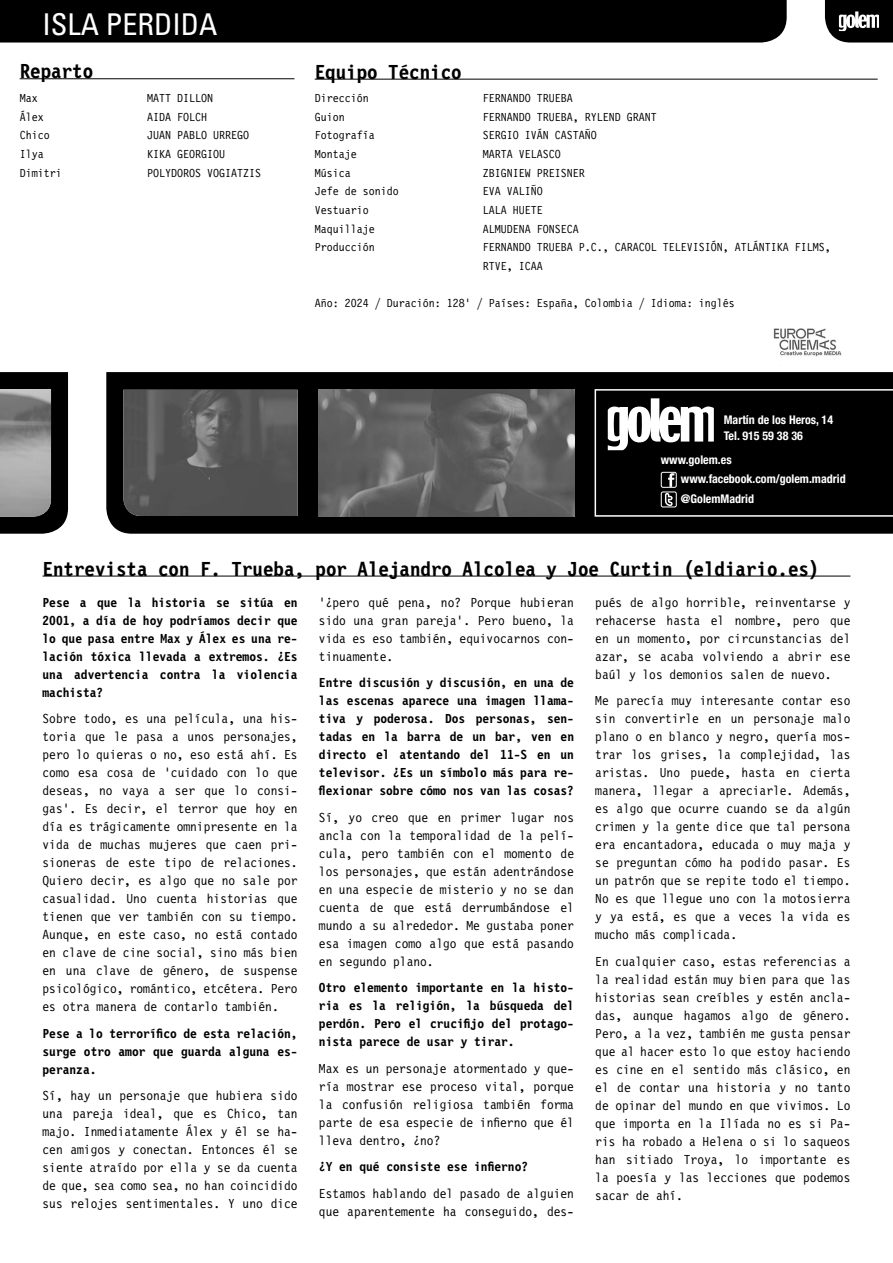
<style>
.page{position:relative;width:893px;height:1263px;background:#fff}
.page>*{position:absolute;margin:0;border:0;box-sizing:border-box;transform-origin:0 0}
.t1{font:condensed 30px "Univers";color:#fff}
.t2{font:700 21px "Letter Gothic 12 Pitch BT";color:#000}
.t3{font:13.5px/18px "Letter Gothic 12 Pitch BT";color:#000;text-align:justify}
.t4{font:700 13.5px/18px "Letter Gothic 12 Pitch BT";color:#000;text-align:justify}
.t5{font:12px/18.6px "Letter Gothic 12 Pitch BT";color:#000}
.t6{font:700 condensed 12px/19.5px "Helvetica Neue";color:#fff}
</style>
<div class="page">
<svg style="left:106px;top:372px;width:787px;height:162px;background:#060606"></svg>
<div style="left:0;top:0;width:787px;height:43px;background:#000"></div>
<hr style="left:315px;top:79px;width:563px;height:1px;background:#000">
<hr style="left:43px;top:576px;width:807px;height:1px;background:#000">
<img style="left:123px;top:390px;width:175px;height:126px">
<img style="left:319px;top:390px;width:255px;height:126px">
<svg style="left:0;top:372px;width:68px;height:162px;background:#090909"></svg>
<img style="left:0;top:389px;width:51px;height:128px">
<svg style="left:825px;top:0;width:68px;height:43px;background:#323232"></svg>
<svg style="left:595px;top:389px;width:298px;height:128px;background:#1c1c1c"></svg>
<img style="left:773px;top:328px;width:69px;height:29px">
<hr style="left:20px;top:78px;width:274px;height:1px;background:#000">
<h1 class="t1" style="left:43px;top:6px;width:177px">ISLA PERDIDA</h1>
<h2 class="t2" style="left:20px;top:60px;width:75px">Reparto</h2>
<p class="t5" style="left:20px;top:89px;width:20px">Max</p>
<p class="t5" style="left:147px;top:89px;width:67px">MATT DILLON</p>
<p class="t5" style="left:20px;top:108px;width:26px">Álex</p>
<p class="t5" style="left:147px;top:108px;width:61px">AIDA FOLCH</p>
<p class="t5" style="left:20px;top:126px;width:32px">Chico</p>
<p class="t5" style="left:147px;top:126px;width:103px">JUAN PABLO URREGO</p>
<p class="t5" style="left:20px;top:145px;width:26px">Ilya</p>
<p class="t5" style="left:147px;top:145px;width:79px">KIKA GEORGIOU</p>
<p class="t5" style="left:20px;top:164px;width:44px">Dimitri</p>
<p class="t5" style="left:147px;top:164px;width:115px">POLYDOROS VOGIATZIS</p>
<h2 class="t2" style="left:315px;top:61px;width:148px">Equipo Técnico</h2>
<p class="t5" style="left:315px;top:89px;width:55px">Dirección</p>
<p class="t5" style="left:483px;top:89px;width:91px">FERNANDO TRUEBA</p>
<p class="t5" style="left:315px;top:108px;width:31px">Guion</p>
<p class="t5" style="left:483px;top:108px;width:175px">FERNANDO TRUEBA, RYLEND GRANT</p>
<p class="t5" style="left:315px;top:126px;width:61px">Fotografía</p>
<p class="t5" style="left:483px;top:126px;width:115px">SERGIO IVÁN CASTAÑO</p>
<p class="t5" style="left:315px;top:145px;width:43px">Montaje</p>
<p class="t5" style="left:483px;top:145px;width:79px">MARTA VELASCO</p>
<p class="t5" style="left:315px;top:164px;width:37px">Música</p>
<p class="t5" style="left:483px;top:164px;width:103px">ZBIGNIEW PREISNER</p>
<p class="t5" style="left:315px;top:182px;width:85px">Jefe de sonido</p>
<p class="t5" style="left:483px;top:182px;width:61px">EVA VALIÑO</p>
<p class="t5" style="left:315px;top:201px;width:55px">Vestuario</p>
<p class="t5" style="left:483px;top:201px;width:61px">LALA HUETE</p>
<p class="t5" style="left:315px;top:220px;width:61px">Maquillaje</p>
<p class="t5" style="left:483px;top:220px;width:97px">ALMUDENA FONSECA</p>
<p class="t5" style="left:315px;top:238px;width:61px">Producción</p>
<p class="t5" style="left:483px;top:238px;width:349px">FERNANDO TRUEBA P.C., CARACOL TELEVISIÓN, ATLÁNTIKA FILMS,<br>RTVE, ICAA</p>
<p class="t5" style="left:315px;top:294px;width:421px">Año: 2024 / Duración: 128’ / Países: España, Colombia / Idioma: inglés</p>
<p class="t6" style="left:724px;top:411px;width:111px;line-height:16.5px">Martín de los Heros, 14<br>Tel. 915 59 38 36</p>
<p class="t6" style="left:681px;top:450px;width:166px;text-indent:-20px">www.golem.es www.facebook.com/golem.madrid @GolemMadrid</p>
<h2 class="t2" style="left:43px;top:557px;width:779px">Entrevista con F. Trueba, por Alejandro Alcolea y Joe Curtin (eldiario.es)</h2>
<p class="t4" style="left:43px;top:594px;width:257px">Pese a que la historia se sitúa en 2001, a día de hoy podríamos decir que lo que pasa entre Max y Álex es una re&shy;lación tóxica llevada a extremos. ¿Es una advertencia contra la violencia machista?</p>
<p class="t3" style="left:43px;top:710px;width:257px">Sobre todo, es una película, una his&shy;toria que le pasa a unos personajes, pero lo quieras o no, eso está ahí. Es como esa cosa de ‘cuidado con lo que deseas, no vaya a ser que lo consi&shy;gas’. Es decir, el terror que hoy en día es trágicamente omnipresente en la vida de muchas mujeres que caen pri&shy;sioneras de este tipo de relaciones.<br>Quiero decir, es algo que no sale por casualidad. Uno cuenta historias que tienen que ver también con su tiempo.<br>Aunque, en este caso, no está contado en clave de cine social, sino más bien en una clave de género, de suspense psicológico, romántico, etcétera. Pero es otra manera de contarlo también.</p>
<p class="t4" style="left:43px;top:1025px;width:257px">Pese a lo terrorífico de esta relación, surge otro amor que guarda alguna es&shy;peranza.</p>
<p class="t3" style="left:43px;top:1087px;width:257px">Sí, hay un personaje que hubiera sido una pareja ideal, que es Chico, tan majo. Inmediatamente Álex y él se ha&shy;cen amigos y conectan. Entonces él se siente atraído por ella y se da cuenta de que, sea como sea, no han coincidido sus relojes sentimentales. Y uno dice</p>
<p class="t3" style="left:319px;top:594px;width:257px">‘¿pero qué pena, no? Porque hubieran sido una gran pareja’. Pero bueno, la vida es eso también, equivocarnos con&shy;tinuamente.</p>
<p class="t4" style="left:319px;top:674px;width:257px">Entre discusión y discusión, en una de las escenas aparece una imagen llama&shy;tiva y poderosa. Dos personas, sen&shy;tadas en la barra de un bar, ven en directo el atentando del 11-S en un televisor. ¿Es un símbolo más para re&shy;flexionar sobre cómo nos van las cosas?</p>
<p class="t3" style="left:319px;top:809px;width:257px">Sí, yo creo que en primer lugar nos ancla con la temporalidad de la pelí&shy;cula, pero también con el momento de los personajes, que están adentrándose en una especie de misterio y no se dan cuenta de que está derrumbándose el mundo a su alrededor. Me gustaba poner esa imagen como algo que está pasando en segundo plano.</p>
<p class="t4" style="left:319px;top:979px;width:257px">Otro elemento importante en la histo&shy;ria es la religión, la búsqueda del perdón. Pero el crucifijo del protago&shy;nista parece de usar y tirar.</p>
<p class="t3" style="left:319px;top:1060px;width:257px">Max es un personaje atormentado y que&shy;ría mostrar ese proceso vital, porque la confusión religiosa también forma parte de esa especie de infierno que él lleva dentro, ¿no?</p>
<p class="t4" style="left:319px;top:1158px;width:211px">¿Y en qué consiste ese infierno?</p>
<p class="t3" style="left:319px;top:1185px;width:257px">Estamos hablando del pasado de alguien que aparentemente ha conseguido, des-</p>
<p class="t3" style="left:595px;top:594px;width:257px">pués de algo horrible, reinventarse y rehacerse hasta el nombre, pero que en un momento, por circunstancias del azar, se acaba volviendo a abrir ese baúl y los demonios salen de nuevo.</p>
<p class="t3" style="left:595px;top:692px;width:257px">Me parecía muy interesante contar eso sin convertirle en un personaje malo plano o en blanco y negro, quería mos&shy;trar los grises, la complejidad, las aristas. Uno puede, hasta en cierta manera, llegar a apreciarle. Además, es algo que ocurre cuando se da algún crimen y la gente dice que tal persona era encantadora, educada o muy maja y se preguntan cómo ha podido pasar. Es un patrón que se repite todo el tiempo.<br>No es que llegue uno con la motosierra y ya está, es que a veces la vida es mucho más complicada.</p>
<p class="t3" style="left:595px;top:953px;width:257px">En cualquier caso, estas referencias a la realidad están muy bien para que las historias sean creíbles y estén ancla&shy;das, aunque hagamos algo de género.<br>Pero, a la vez, también me gusta pensar que al hacer esto lo que estoy haciendo es cine en el sentido más clásico, en el de contar una historia y no tanto de opinar del mundo en que vivimos. Lo que importa en la Ilíada no es si Pa&shy;ris ha robado a Helena o si lo saqueos han sitiado Troya, lo importante es la poesía y las lecciones que podemos sacar de ahí.</p>
</div>
